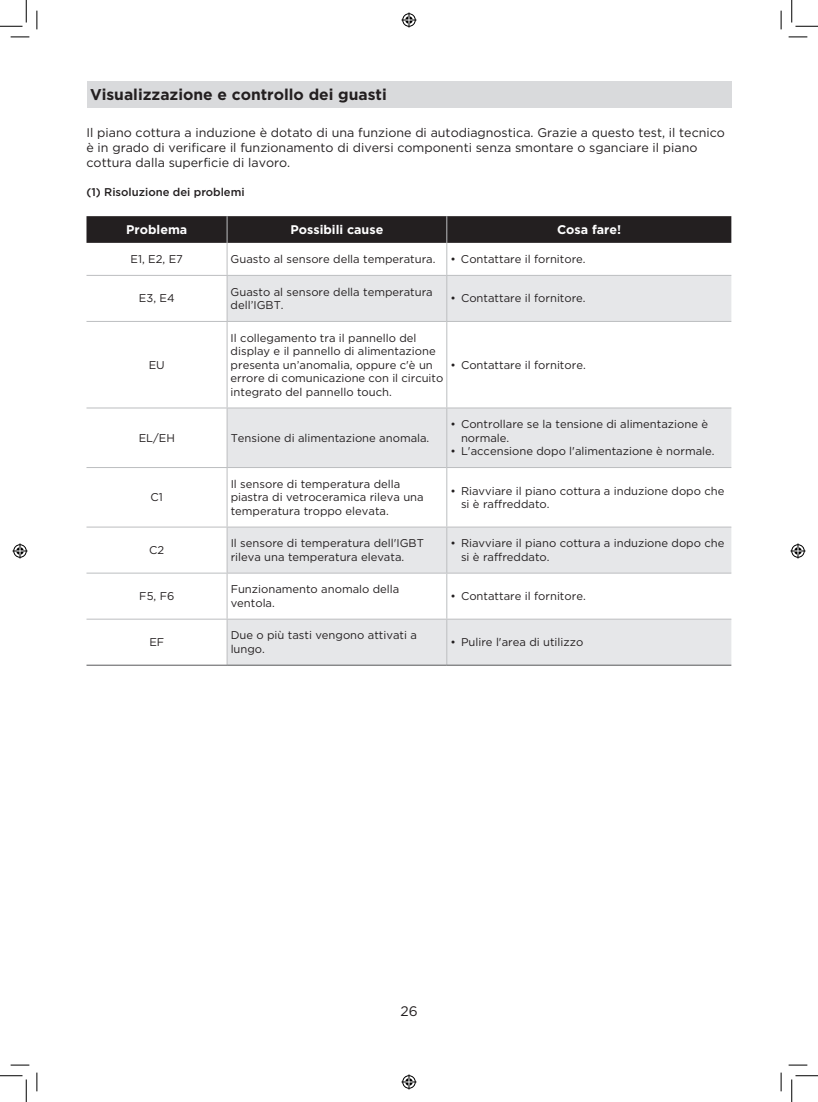
<style>
.page{position:relative;width:818px;height:1102px;background:#fff}
.page>*{position:absolute;margin:0;border:0;box-sizing:border-box;transform-origin:0 0}
.t1{font:700 15.62px "Gotham";color:#231f20}
.t2{font:13.88px "Gotham";color:#231f20}
.t3{font:12.5px/15px "Gotham";color:#231f20}
.t4{font:700 12.5px "Gotham";color:#fff}
.t5{font:11.25px/13.5px "Gotham";color:#231f20}
.t6{font:500 11.25px "Gotham";color:#231f20}
</style>
<div class="page">
<div style="left:86px;top:81px;width:645px;height:26px;background:#d9dadc"></div>
<div style="left:228px;top:276px;width:503px;height:45px;background:#e6e7e9"></div>
<div style="left:228px;top:408px;width:503px;height:59px;background:#e6e7e9"></div>
<div style="left:228px;top:527px;width:503px;height:45px;background:#e6e7e9"></div>
<div style="left:228px;top:619px;width:503px;height:45px;background:#e6e7e9"></div>
<svg style="left:86px;top:216px;width:645px;height:27px;background:#262223"></svg>
<hr style="left:227px;top:243px;width:1px;height:32px;background:#bcbec0">
<hr style="left:446px;top:243px;width:1px;height:32px;background:#bcbec0">
<hr style="left:86px;top:275px;width:141px;height:1px;background:#bcbec0">
<hr style="left:227px;top:275px;width:220px;height:1px;background:#bcbec0">
<hr style="left:227px;top:276px;width:1px;height:45px;background:#bcbec0">
<hr style="left:447px;top:275px;width:284px;height:1px;background:#bcbec0">
<hr style="left:446px;top:276px;width:1px;height:45px;background:#bcbec0">
<hr style="left:86px;top:321px;width:141px;height:1px;background:#bcbec0">
<hr style="left:227px;top:321px;width:220px;height:1px;background:#bcbec0">
<hr style="left:227px;top:322px;width:1px;height:85px;background:#bcbec0">
<hr style="left:447px;top:321px;width:284px;height:1px;background:#bcbec0">
<hr style="left:446px;top:322px;width:1px;height:85px;background:#bcbec0">
<hr style="left:86px;top:407px;width:141px;height:1px;background:#bcbec0">
<hr style="left:227px;top:407px;width:220px;height:1px;background:#bcbec0">
<hr style="left:227px;top:408px;width:1px;height:59px;background:#bcbec0">
<hr style="left:447px;top:407px;width:284px;height:1px;background:#bcbec0">
<hr style="left:446px;top:408px;width:1px;height:59px;background:#bcbec0">
<hr style="left:86px;top:467px;width:141px;height:1px;background:#bcbec0">
<hr style="left:227px;top:467px;width:220px;height:1px;background:#bcbec0">
<hr style="left:227px;top:468px;width:1px;height:58px;background:#bcbec0">
<hr style="left:447px;top:467px;width:284px;height:1px;background:#bcbec0">
<hr style="left:446px;top:468px;width:1px;height:58px;background:#bcbec0">
<hr style="left:86px;top:526px;width:141px;height:1px;background:#bcbec0">
<hr style="left:227px;top:526px;width:220px;height:1px;background:#bcbec0">
<hr style="left:227px;top:527px;width:1px;height:45px;background:#bcbec0">
<hr style="left:447px;top:526px;width:284px;height:1px;background:#bcbec0">
<hr style="left:446px;top:527px;width:1px;height:45px;background:#bcbec0">
<hr style="left:86px;top:572px;width:141px;height:1px;background:#bcbec0">
<hr style="left:227px;top:572px;width:220px;height:1px;background:#bcbec0">
<hr style="left:227px;top:573px;width:1px;height:45px;background:#bcbec0">
<hr style="left:447px;top:572px;width:284px;height:1px;background:#bcbec0">
<hr style="left:446px;top:573px;width:1px;height:45px;background:#bcbec0">
<hr style="left:86px;top:618px;width:141px;height:1px;background:#bcbec0">
<hr style="left:227px;top:618px;width:220px;height:1px;background:#bcbec0">
<hr style="left:227px;top:619px;width:1px;height:45px;background:#bcbec0">
<hr style="left:447px;top:618px;width:284px;height:1px;background:#bcbec0">
<hr style="left:446px;top:619px;width:1px;height:45px;background:#bcbec0">
<hr style="left:86px;top:664px;width:141px;height:1px;background:#57585a">
<hr style="left:227px;top:664px;width:220px;height:1px;background:#57585a">
<hr style="left:447px;top:664px;width:284px;height:1px;background:#57585a">
<svg style="left:11px;top:36px;width:18px;height:2px"></svg>
<svg style="left:788px;top:36px;width:19px;height:2px"></svg>
<svg style="left:11px;top:1064px;width:18px;height:1px"></svg>
<svg style="left:788px;top:1064px;width:19px;height:1px"></svg>
<svg style="left:36px;top:11px;width:2px;height:18px"></svg>
<svg style="left:36px;top:1072px;width:2px;height:19px"></svg>
<svg style="left:780px;top:11px;width:2px;height:18px"></svg>
<svg style="left:780px;top:1072px;width:2px;height:19px"></svg>
<svg style="left:0;top:0;width:27px;height:27px"></svg>
<svg style="left:0;top:1075px;width:27px;height:26px"></svg>
<svg style="left:791px;top:0;width:27px;height:27px"></svg>
<svg style="left:791px;top:1075px;width:27px;height:26px"></svg>
<svg style="left:401px;top:13px;width:15px;height:15px"></svg>
<svg style="left:401px;top:1074px;width:15px;height:15px"></svg>
<svg style="left:13px;top:543px;width:15px;height:15px"></svg>
<svg style="left:790px;top:543px;width:15px;height:15px"></svg>
<h1 class="t1" style="left:90px;top:84px;width:298px">Visualizzazione e controllo dei guasti</h1>
<p class="t3" style="left:86px;top:125px;width:640px">Il piano cottura a induzione è dotato di una funzione di autodiagnostica. Grazie a questo test, il tecnico è in grado di verificare il funzionamento di diversi componenti senza smontare o sganciare il piano cottura dalla superficie di lavoro.</p>
<p class="t6" style="left:86px;top:185px;width:160px">(1) Risoluzione dei problemi</p>
<p class="t4" style="left:126px;top:221px;width:63px">Problema</p>
<p class="t4" style="left:291px;top:221px;width:94px">Possibili cause</p>
<p class="t4" style="left:557px;top:221px;width:66px">Cosa fare!</p>
<p class="t5" style="left:131px;top:252px;width:54px">E1, E2, E7</p>
<p class="t5" style="left:231px;top:252px;width:206px">Guasto al sensore della temperatura.</p>
<p class="t5" style="left:450px;top:252px;width:137px">• Contattare il fornitore.</p>
<p class="t5" style="left:139px;top:291px;width:37px">E3, E4</p>
<p class="t5" style="left:231px;top:284px;width:204px">Guasto al sensore della temperatura dell’IGBT.</p>
<p class="t5" style="left:450px;top:291px;width:137px">• Contattare il fornitore.</p>
<p class="t5" style="left:149px;top:357px;width:18px">EU</p>
<p class="t5" style="left:231px;top:330px;width:214px">Il collegamento tra il pannello del display e il pannello di alimentazione presenta un’anomalia, oppure c'è un errore di comunicazione con il circuito integrato del pannello touch.</p>
<p class="t5" style="left:450px;top:357px;width:137px">• Contattare il fornitore.</p>
<p class="t5" style="left:139px;top:430px;width:38px">EL/EH</p>
<p class="t5" style="left:231px;top:430px;width:200px">Tensione di alimentazione anomala.</p>
<p class="t5" style="left:461px;top:417px;width:249px;text-indent:-11px">• Controllare se la tensione di alimentazione è normale.</p>
<p class="t5" style="left:450px;top:444px;width:266px">• L'accensione dopo l'alimentazione è normale.</p>
<p class="t5" style="left:151px;top:490px;width:14px">C1</p>
<p class="t5" style="left:231px;top:476px;width:195px">Il sensore di temperatura della piastra di vetroceramica rileva una temperatura troppo elevata.</p>
<p class="t5" style="left:461px;top:483px;width:265px;text-indent:-11px">• Riavviare il piano cottura a induzione dopo che si è raffreddato.</p>
<p class="t5" style="left:149px;top:543px;width:17px">C2</p>
<p class="t5" style="left:231px;top:536px;width:195px">Il sensore di temperatura dell'IGBT rileva una temperatura elevata.</p>
<p class="t5" style="left:461px;top:536px;width:265px;text-indent:-11px">• Riavviare il piano cottura a induzione dopo che si è raffreddato.</p>
<p class="t5" style="left:139px;top:589px;width:37px">F5, F6</p>
<p class="t5" style="left:231px;top:582px;width:170px">Funzionamento anomalo della ventola.</p>
<p class="t5" style="left:450px;top:589px;width:137px">• Contattare il fornitore.</p>
<p class="t5" style="left:149px;top:635px;width:16px">EF</p>
<p class="t5" style="left:231px;top:628px;width:188px">Due o più tasti vengono attivati a lungo.</p>
<p class="t5" style="left:450px;top:635px;width:134px">• Pulire l'area di utilizzo</p>
<p class="t2" style="left:400px;top:1001px;width:19px">26</p>
</div>
